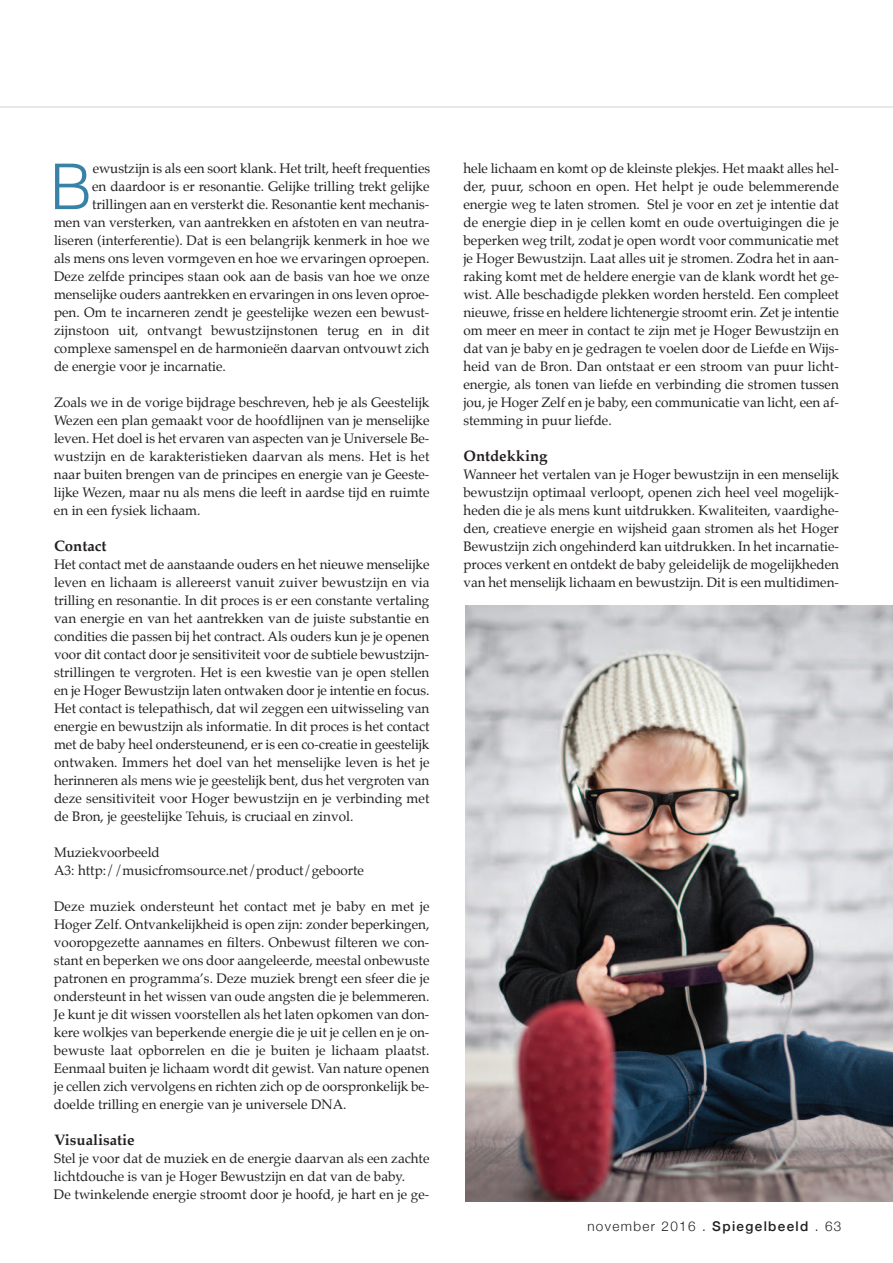
<style>
.page{position:relative;width:893px;height:1263px;background:#fff}
.page>*{position:absolute;margin:0;border:0;box-sizing:border-box;transform-origin:0 0}
.t1{font:300 63.15px "Helvetica";color:#3882a7}
.t2{font:700 15px "Palatino";color:#231f20}
.t3{font:13.5px/18px "Palatino";color:#231f20;text-align:justify}
.t4{font:300 13.5px "Helvetica Neue";letter-spacing:.1em;color:#231f20}
.s1{font-weight:500}
</style>
<div class="page">
<hr style="left:0;top:106px;width:893px;height:2px;background:#e7e8e9">
<img style="left:465px;top:605px;width:428px;height:597px">
<h1 class="t1" style="left:50px;top:160px;width:44px">B</h1>
<p class="t3" style="left:93px;top:160px;width:339px">ewustzijn is als een soort klank. Het trilt, heeft frequenties</p>
<p class="t3" style="left:92px;top:178px;width:339px">en daardoor is er resonantie. Gelijke trilling trekt gelijke</p>
<p class="t3" style="left:92px;top:196px;width:339px">trillingen aan en versterkt die. Resonantie kent mechanis-</p>
<p class="t3" style="left:54px;top:214px;width:377px">men van versterken, van aantrekken en afstoten en van neutra-</p>
<p class="t3" style="left:54px;top:232px;width:377px">liseren (interferentie). Dat is een belangrijk kenmerk in hoe we</p>
<p class="t3" style="left:54px;top:250px;width:377px">als mens ons leven vormgeven en hoe we ervaringen oproepen.</p>
<p class="t3" style="left:54px;top:268px;width:377px">Deze zelfde principes staan ook aan de basis van hoe we onze</p>
<p class="t3" style="left:54px;top:286px;width:377px">menselijke ouders aantrekken en ervaringen in ons leven oproe-</p>
<p class="t3" style="left:54px;top:304px;width:377px">pen. Om te incarneren zendt je geestelijke wezen een bewust-</p>
<p class="t3" style="left:54px;top:322px;width:377px">zijnstoon uit, ontvangt bewustzijnstonen terug en in dit</p>
<p class="t3" style="left:54px;top:340px;width:377px">complexe samenspel en de harmonieën daarvan ontvouwt zich</p>
<p class="t3" style="left:54px;top:358px;width:173px">de energie voor je incarnatie.</p>
<p class="t3" style="left:54px;top:394px;width:377px">Zoals we in de vorige bijdrage beschreven, heb je als Geestelijk Wezen een plan gemaakt voor de hoofdlijnen van je menselijke leven. Het doel is het ervaren van aspecten van je Universele Be&shy;wustzijn en de karakteristieken daarvan als mens. Het is het naar buiten brengen van de principes en energie van je Geeste&shy;lijke Wezen, maar nu als mens die leeft in aardse tijd en ruimte en in een fysiek lichaam.</p>
<p class="t2" style="left:54px;top:539px;width:54px">Contact</p>
<p class="t3" style="left:54px;top:556px;width:377px">Het contact met de aanstaande ouders en het nieuwe menselijke leven en lichaam is allereerst vanuit zuiver bewustzijn en via trilling en resonantie. In dit proces is er een constante vertaling van energie en van het aantrekken van de juiste substantie en condities die passen bij het contract. Als ouders kun je je openen voor dit contact door je sensitiviteit voor de subtiele bewustzijn&shy;strillingen te vergroten. Het is een kwestie van je open stellen en je Hoger Bewustzijn laten ontwaken door je intentie en focus.<br>Het contact is telepathisch, dat wil zeggen een uitwisseling van energie en bewustzijn als informatie. In dit proces is het contact met de baby heel ondersteunend, er is een co-creatie in geestelijk ontwaken. Immers het doel van het menselijke leven is het je herinneren als mens wie je geestelijk bent, dus het vergroten van deze sensitiviteit voor Hoger bewustzijn en je verbinding met de Bron, je geestelijke Tehuis, is cruciaal en zinvol.</p>
<p class="t3" style="left:54px;top:844px;width:312px">Muziekvoorbeeld<br>A3: http://musicfromsource.net/product/geboorte</p>
<p class="t3" style="left:54px;top:898px;width:377px">Deze muziek ondersteunt het contact met je baby en met je Hoger Zelf. Ontvankelijkheid is open zijn: zonder beperkingen, vooropgezette aannames en filters. Onbewust filteren we con&shy;stant en beperken we ons door aangeleerde, meestal onbewuste patronen en programma’s. Deze muziek brengt een sfeer die je ondersteunt in het wissen van oude angsten die je belemmeren.<br>Je kunt je dit wissen voorstellen als het laten opkomen van don&shy;kere wolkjes van beperkende energie die je uit je cellen en je on&shy;bewuste laat opborrelen en die je buiten je lichaam plaatst.<br>Eenmaal buiten je lichaam wordt dit gewist. Van nature openen je cellen zich vervolgens en richten zich op de oorspronkelijk be&shy;doelde trilling en energie van je universele DNA.</p>
<p class="t2" style="left:54px;top:1133px;width:82px">Visualisatie</p>
<p class="t3" style="left:54px;top:1150px;width:377px;text-align:left">Stel je voor dat de muziek en de energie daarvan als een zachte lichtdouche is van je Hoger Bewustzijn en dat van de baby.<br>De twinkelende energie stroomt door je hoofd, je hart en je ge-</p>
<p class="t3" style="left:463px;top:160px;width:377px">hele lichaam en komt op de kleinste plekjes. Het maakt alles hel&shy;der, puur, schoon en open. Het helpt je oude belemmerende energie weg te laten stromen. Stel je voor en zet je intentie dat de energie diep in je cellen komt en oude overtuigingen die je beperken weg trilt, zodat je open wordt voor communicatie met je Hoger Bewustzijn. Laat alles uit je stromen. Zodra het in aan&shy;raking komt met de heldere energie van de klank wordt het ge&shy;wist. Alle beschadigde plekken worden hersteld. Een compleet nieuwe, frisse en heldere lichtenergie stroomt erin. Zet je intentie om meer en meer in contact te zijn met je Hoger Bewustzijn en dat van je baby en je gedragen te voelen door de Liefde en Wijs&shy;heid van de Bron. Dan ontstaat er een stroom van puur licht&shy;energie, als tonen van liefde en verbinding die stromen tussen jou, je Hoger Zelf en je baby, een communicatie van licht, een af&shy;stemming in puur liefde.</p>
<p class="t2" style="left:463px;top:449px;width:86px">Ontdekking</p>
<p class="t3" style="left:463px;top:466px;width:377px">Wanneer het vertalen van je Hoger bewustzijn in een menselijk bewustzijn optimaal verloopt, openen zich heel veel mogelijk&shy;heden die je als mens kunt uitdrukken. Kwaliteiten, vaardighe&shy;den, creatieve energie en wijsheid gaan stromen als het Hoger Bewustzijn zich ongehinderd kan uitdrukken. In het incarnatie&shy;proces verkent en ontdekt de baby geleidelijk de mogelijkheden van het menselijk lichaam en bewustzijn. Dit is een multidimen-</p>
<p class="t4" style="left:587px;top:1218px;width:256px">november 2016 . <span class="s1">Spiegelbeeld</span> . 63</p>
</div>
